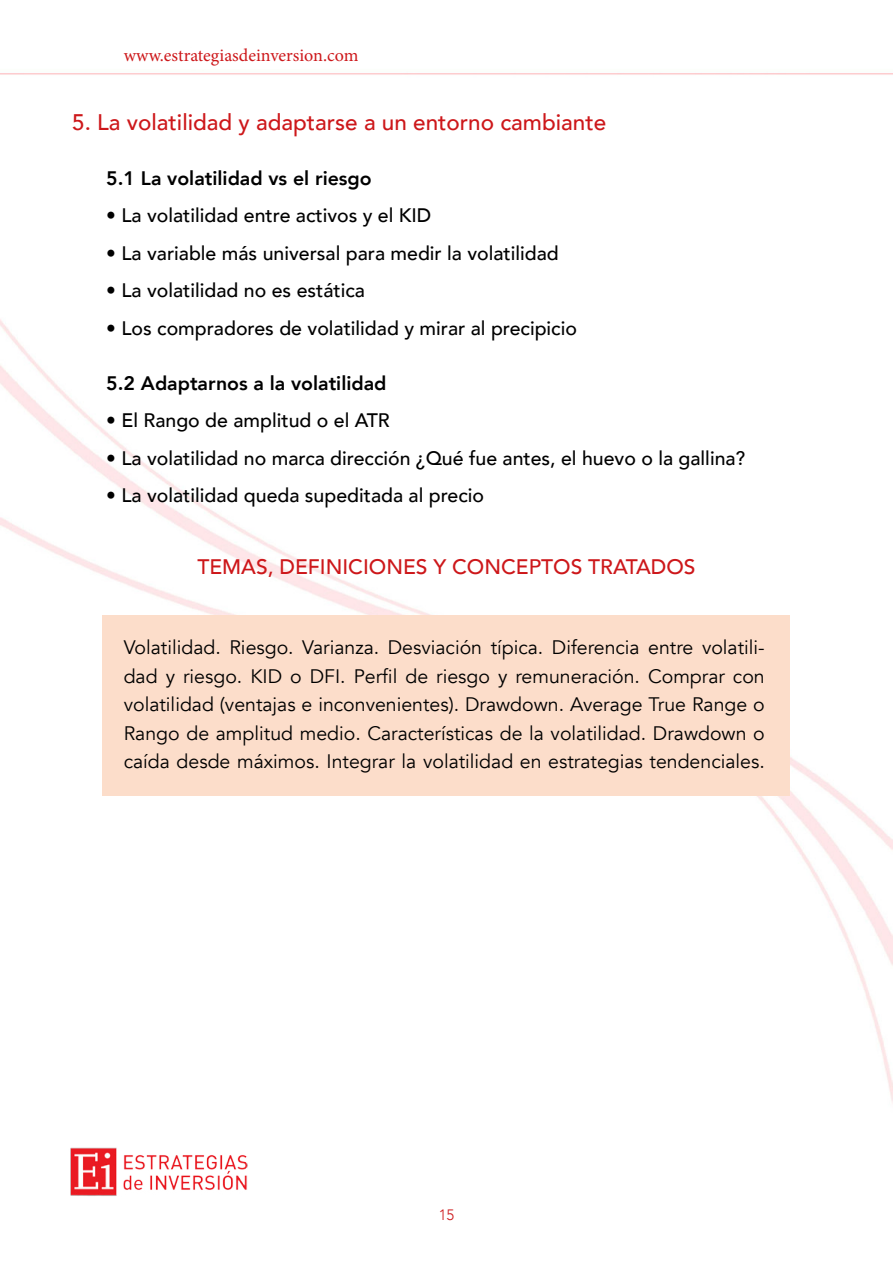
<style>
.page{position:relative;width:893px;height:1263px;background:#fff}
.page>*{position:absolute;margin:0;border:0;box-sizing:border-box;transform-origin:0 0}
.t1{font:500 22.5px "Avenir";color:#cd171a}
.t2{font:500 21px "Avenir";color:#cd171a}
.t3{font:19.5px/28.5px "Avenir";color:#000;text-align:justify}
.t4{font:500 19.5px "Avenir";color:#000}
.t5{font:800 19.5px "Avenir";color:#000}
.t6{font:18px "Minion Pro";color:#cd171a}
.t7{font:300 15px "Avenir";color:#cd171a}
</style>
<div class="page">
<img style="left:0;top:73px;width:893px;height:1030px">
<img style="left:70px;top:1147px;width:178px;height:49px">
<div style="left:103px;top:615px;width:687px;height:181px;background:#fcddca"></div>
<p class="t6" style="left:124px;top:43px;width:236px">www.estrategiasdeinversion.com</p>
<p class="t1" style="left:72px;top:103px;width:535px">5. La volatilidad y adaptarse a un entorno cambiante</p>
<p class="t5" style="left:106px;top:163px;width:267px">5.1 La volatilidad vs el riesgo</p>
<p class="t4" style="left:106px;top:199px;width:327px">• La volatilidad entre activos y el KID</p>
<p class="t4" style="left:106px;top:236px;width:454px">• La variable más universal para medir la volatilidad</p>
<p class="t4" style="left:106px;top:274px;width:260px">• La volatilidad no es estática</p>
<p class="t4" style="left:106px;top:311px;width:472px">• Los compradores de volatilidad y mirar al precipicio</p>
<p class="t5" style="left:106px;top:368px;width:282px">5.2 Adaptarnos a la volatilidad</p>
<p class="t4" style="left:106px;top:404px;width:285px">• El Rango de amplitud o el ATR</p>
<p class="t4" style="left:106px;top:441px;width:641px">• La volatilidad no marca dirección ¿Qué fue antes, el huevo o la gallina?</p>
<p class="t4" style="left:106px;top:479px;width:379px">• La volatilidad queda supeditada al precio</p>
<p class="t2" style="left:197px;top:549px;width:500px">TEMAS, DEFINICIONES Y CONCEPTOS TRATADOS</p>
<p class="t3" style="left:124px;top:634px;width:642px">Volatilidad. Riesgo. Varianza. Desviación típica. Diferencia entre volatili&shy;dad y riesgo. KID o DFI. Perfil de riesgo y remuneración. Comprar con volatilidad (ventajas e inconvenientes). Drawdown. Average True Range o Rango de amplitud medio. Características de la volatilidad. Drawdown o caída desde máximos. Integrar la volatilidad en estrategias tendenciales.</p>
<p class="t7" style="left:439px;top:1206px;width:17px">15</p>
</div>
